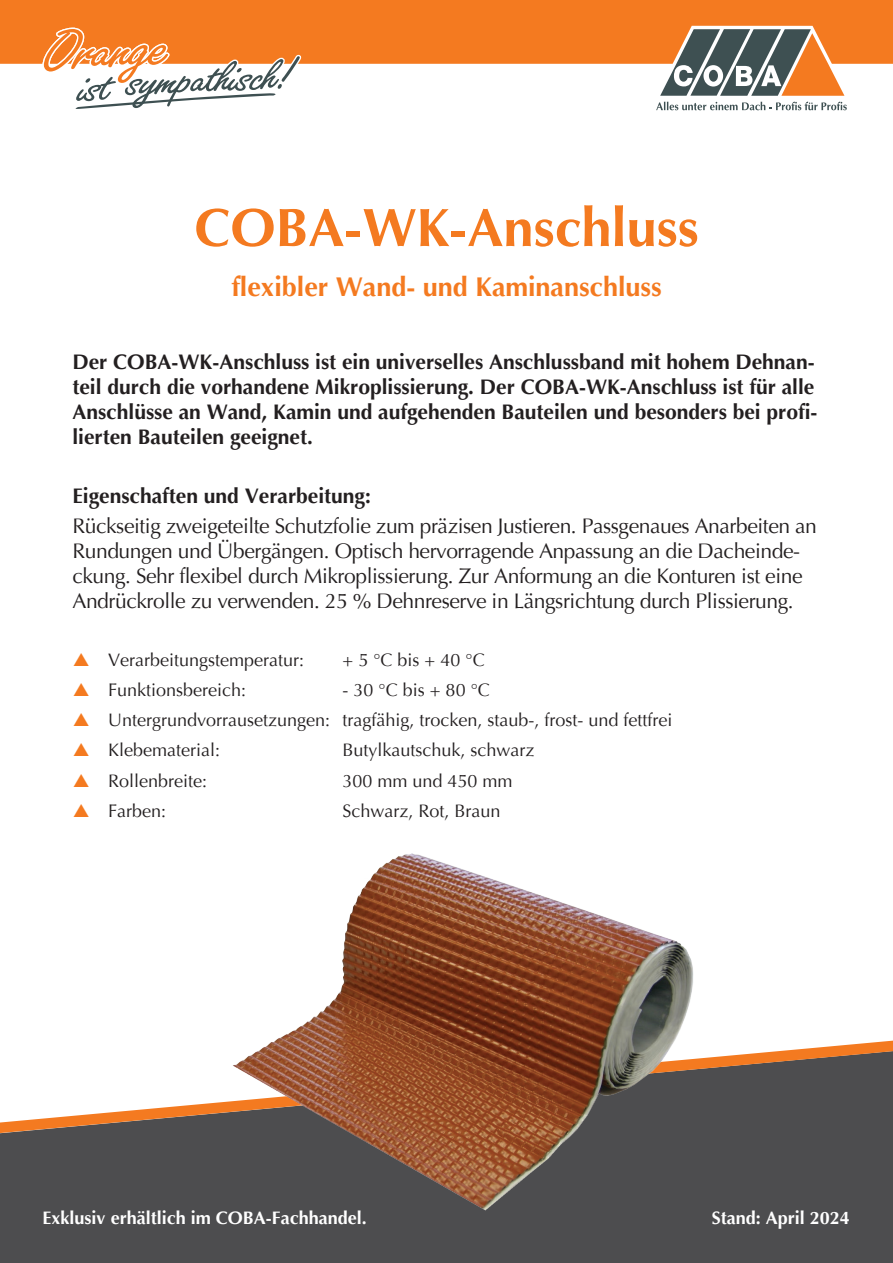
<style>
.page{position:relative;width:893px;height:1263px;background:#fff}
.page>*{position:absolute;margin:0;border:0;box-sizing:border-box;transform-origin:0 0}
.Überschrift_1_und_Pr{font:700 54px "Optima";color:#f47a20}
.Überschrift_2_orange{font:700 27px "Optima";color:#f47a20}
.Text_12_fett{font:21px/25.2px "Optima";letter-spacing:-.02em;color:#231f20}
.Text_12_fett-2{font:700 21px/25.2px "Optima";color:#231f20}
.Text_12_fett-3{font:18px "Optima";color:#231f20}
.Text_12_fett-4{font:700 18px "Optima";color:#fff}
</style>
<div class="page">
<div style="left:0;top:1140px;width:893px;height:123px;background:#4d4d4f"></div>
<svg style="left:0;top:1040px;width:893px;height:100px"></svg>
<img style="left:224px;top:853px;width:474px;height:368px">
<div style="left:0;top:0;width:893px;height:64px;background:#f47a20"></div>
<svg style="left:43px;top:28px;width:258px;height:81px"></svg>
<svg style="left:655px;top:26px;width:195px;height:84px"></svg>
<p class="Überschrift_1_und_Pr" style="left:194px;top:197px;width:506px">COBA-WK-Anschluss</p>
<p class="Überschrift_2_orange" style="left:231px;top:272px;width:432px">flexibler Wand- und Kaminanschluss</p>
<p class="Text_12_fett-2" style="left:72px;top:349px;width:747px">Der COBA-WK-Anschluss ist ein universelles Anschlussband mit hohem Dehnan&shy;teil durch die vorhandene Mikroplissierung. Der COBA-WK-Anschluss ist für alle Anschlüsse an Wand, Kamin und aufgehenden Bauteilen und besonders bei profi&shy;lierten Bauteilen geeignet.</p>
<p class="Text_12_fett-2" style="left:72px;top:484px;width:300px">Eigenschaften und Verarbeitung:</p>
<p class="Text_12_fett" style="left:72px;top:513px;width:746px">Rückseitig zweigeteilte Schutzfolie zum präzisen Justieren. Passgenaues Anarbeiten an Rundungen und Übergängen. Optisch hervorragende Anpassung an die Dacheinde&shy;ckung. Sehr flexibel durch Mikroplissierung. Zur Anformung an die Konturen ist eine Andrückrolle zu verwenden. 25 % Dehnreserve in Längsrichtung durch Plissierung.</p>
<p class="Text_12_fett-3" style="left:108px;top:650px;width:198px">Verarbeitungstemperatur:</p>
<p class="Text_12_fett-3" style="left:342px;top:650px;width:144px">+ 5 °C bis + 40 °C</p>
<p class="Text_12_fett-3" style="left:108px;top:680px;width:140px">Funktionsbereich:</p>
<p class="Text_12_fett-3" style="left:342px;top:680px;width:149px">- 30 °C bis + 80 °C</p>
<p class="Text_12_fett-3" style="left:108px;top:710px;width:566px">Untergrundvorrausetzungen: tragfähig, trocken, staub-, frost- und fettfrei</p>
<p class="Text_12_fett-3" style="left:108px;top:740px;width:114px">Klebematerial:</p>
<p class="Text_12_fett-3" style="left:342px;top:740px;width:194px">Butylkautschuk, schwarz</p>
<p class="Text_12_fett-3" style="left:108px;top:770px;width:101px">Rollenbreite:</p>
<p class="Text_12_fett-3" style="left:342px;top:770px;width:172px">300 mm und 450 mm</p>
<p class="Text_12_fett-3" style="left:108px;top:800px;width:60px">Farben:</p>
<p class="Text_12_fett-3" style="left:342px;top:800px;width:160px">Schwarz, Rot, Braun</p>
<p class="Text_12_fett-4" style="left:43px;top:1207px;width:326px">Exklusiv erhältlich im COBA-Fachhandel.</p>
<p class="Text_12_fett-4" style="left:712px;top:1207px;width:140px">Stand: April 2024</p>
</div>
